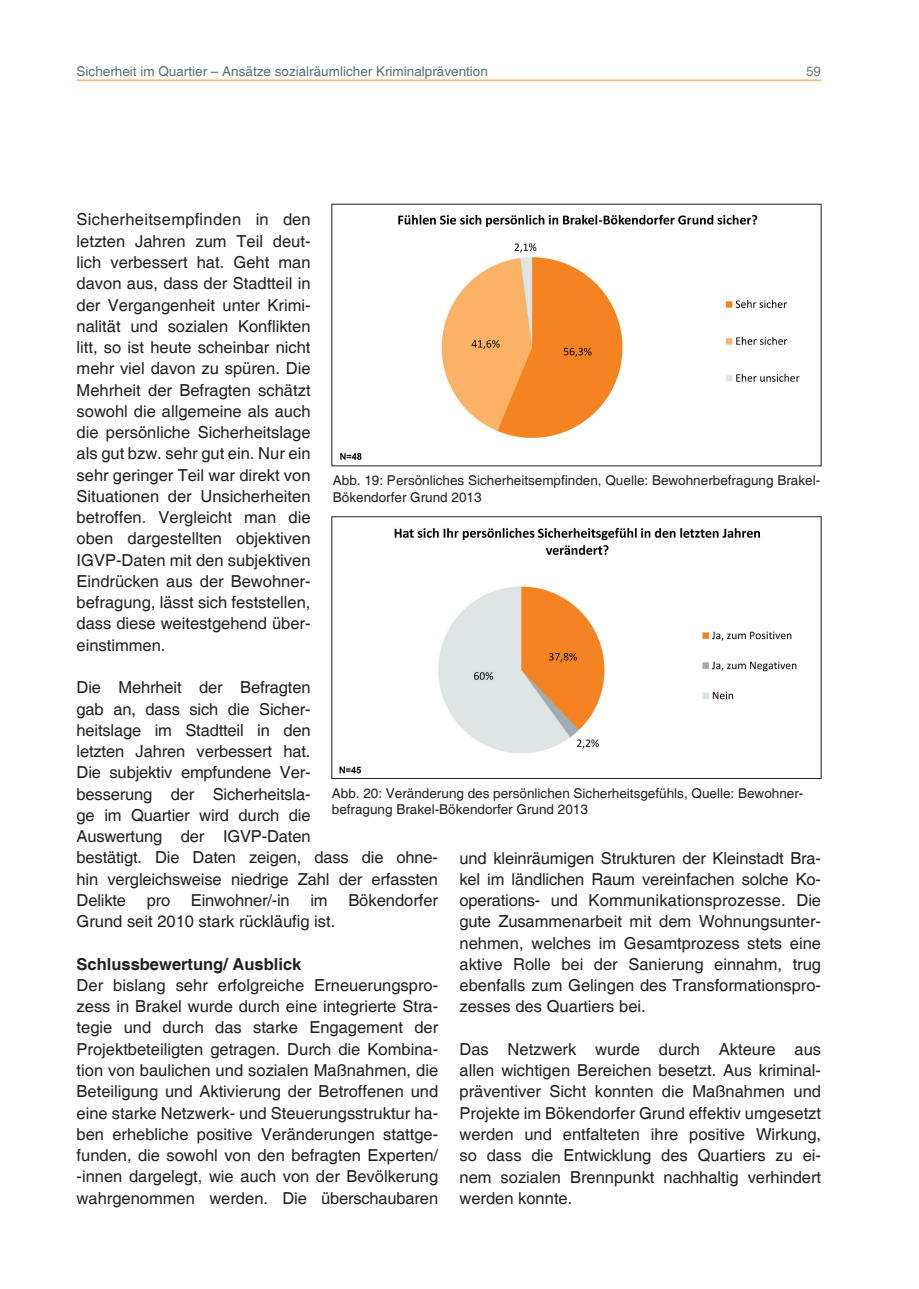
<style>
.page{position:relative;width:919px;height:1289px;background:#fff}
.page>*{position:absolute;margin:0;border:0;box-sizing:border-box;transform-origin:0 0}
.t1{font:16.5px/21.3px "Helvetica";letter-spacing:-.01em;color:#231f20;text-align:justify}
.t2{font:700 16.5px "Helvetica";color:#231f20}
.t3{font:13.5px/16.5px "Helvetica";color:#231f20}
.t4{font:13.5px "Helvetica";color:#596e78}
.t5{font:13.5px "Helvetica";color:#697a82}
</style>
<div class="page">
<hr style="left:77px;top:80px;width:744px;height:1px;background:#f7931d">
<img style="left:340px;top:214px;width:460px;height:246px">
<img style="left:339px;top:528px;width:458px;height:246px">
<div style="left:331px;top:516px;width:490px;height:262px;border:1px solid #231f20"></div>
<p class="t4" style="left:77px;top:63px;width:413px">Sicherheit im Quartier – Ansätze sozialräumlicher Kriminalprävention</p>
<p class="t5" style="left:806px;top:64px;width:17px">59</p>
<p class="t1" style="left:77px;top:210px;width:235px">Sicherheitsempfinden in den letzten Jahren zum Teil deut&shy;lich verbessert hat. Geht man davon aus, dass der Stadtteil in der Vergangenheit unter Krimi&shy;nalität und sozialen Konflikten litt, so ist heute scheinbar nicht mehr viel davon zu spüren. Die Mehrheit der Befragten schätzt sowohl die allgemeine als auch die persönliche Sicherheitslage als gut bzw. sehr gut ein. Nur ein sehr geringer Teil war direkt von Situationen der Unsicherheiten betroffen. Vergleicht man die oben dargestellten objektiven IGVP-Daten mit den subjektiven Eindrücken aus der Bewohner&shy;befragung, lässt sich feststellen, dass diese weitestgehend über&shy;einstimmen.</p>
<p class="t1" style="left:77px;top:677px;width:363px;text-align:left">Die Mehrheit der Befragten<br>gab an, dass sich die Sicher-<br>heitslage im Stadtteil in den<br>letzten Jahren verbessert hat.<br>Die subjektiv empfundene Ver-<br>besserung der Sicherheitsla-<br>ge im Quartier wird durch die<br>Auswertung der IGVP-Daten<br>bestätigt. Die Daten zeigen, dass die ohne&shy;hin vergleichsweise niedrige Zahl der erfassten<br>Delikte</p>
<p class="t3" style="left:333px;top:472px;width:488px">Abb. 19: Persönliches Sicherheitsempfinden, Quelle: Bewohnerbefragung Brakel-<br>Bökendorfer Grund 2013</p>
<p class="t3" style="left:332px;top:785px;width:473px">Abb. 20: Veränderung des persönlichen Sicherheitsgefühls, Quelle: Bewohner&shy;befragung Brakel-Bökendorfer Grund 2013</p>
<p class="t1" style="left:459px;top:847px;width:363px">und kleinräumigen Strukturen der Kleinstadt Bra&shy;kel im ländlichen Raum vereinfachen solche Ko&shy;operations- und Kommunikationsprozesse. Die gute Zusammenarbeit mit dem Wohnungsunter&shy;nehmen, welches im Gesamtprozess stets eine aktive Rolle bei der Sanierung einnahm, trug ebenfalls zum Gelingen des Transformationspro&shy;zesses des Quartiers bei.</p>
<p class="t1" style="left:459px;top:1039px;width:363px">Das Netzwerk wurde durch Akteure aus allen wichtigen Bereichen besetzt. Aus kriminal&shy;präventiver Sicht konnten die Maßnahmen und Projekte im Bökendorfer Grund effektiv umgesetzt werden und entfalteten ihre positive Wirkung, so dass die Entwicklung des Quartiers zu ei&shy;nem sozialen Brennpunkt nachhaltig verhindert werden konnte.</p>
<p class="t1" style="left:147px;top:890px;width:25px">pro</p>
<p class="t1" style="left:191px;top:890px;width:100px">Einwohner/-in</p>
<p class="t1" style="left:310px;top:890px;width:19px">im</p>
<p class="t1" style="left:348px;top:890px;width:91px">Bökendorfer</p>
<p class="t1" style="left:77px;top:911px;width:260px">Grund seit 2010 stark rückläufig ist.</p>
<p class="t2" style="left:77px;top:953px;width:226px">Schlussbewertung/ Ausblick</p>
<p class="t1" style="left:77px;top:975px;width:363px">Der bislang sehr erfolgreiche Erneuerungspro&shy;zess in Brakel wurde durch eine integrierte Stra&shy;tegie und durch das starke Engagement der Projektbeteiligten getragen. Durch die Kombina&shy;tion von baulichen und sozialen Maßnahmen, die Beteiligung und Aktivierung der Betroffenen und eine starke Netzwerk- und Steuerungsstruktur ha&shy;ben erhebliche positive Veränderungen stattge&shy;funden, die sowohl von den befragten Experten/ -innen dargelegt, wie auch von der Bevölkerung wahrgenommen werden. Die überschaubaren</p>
</div>
